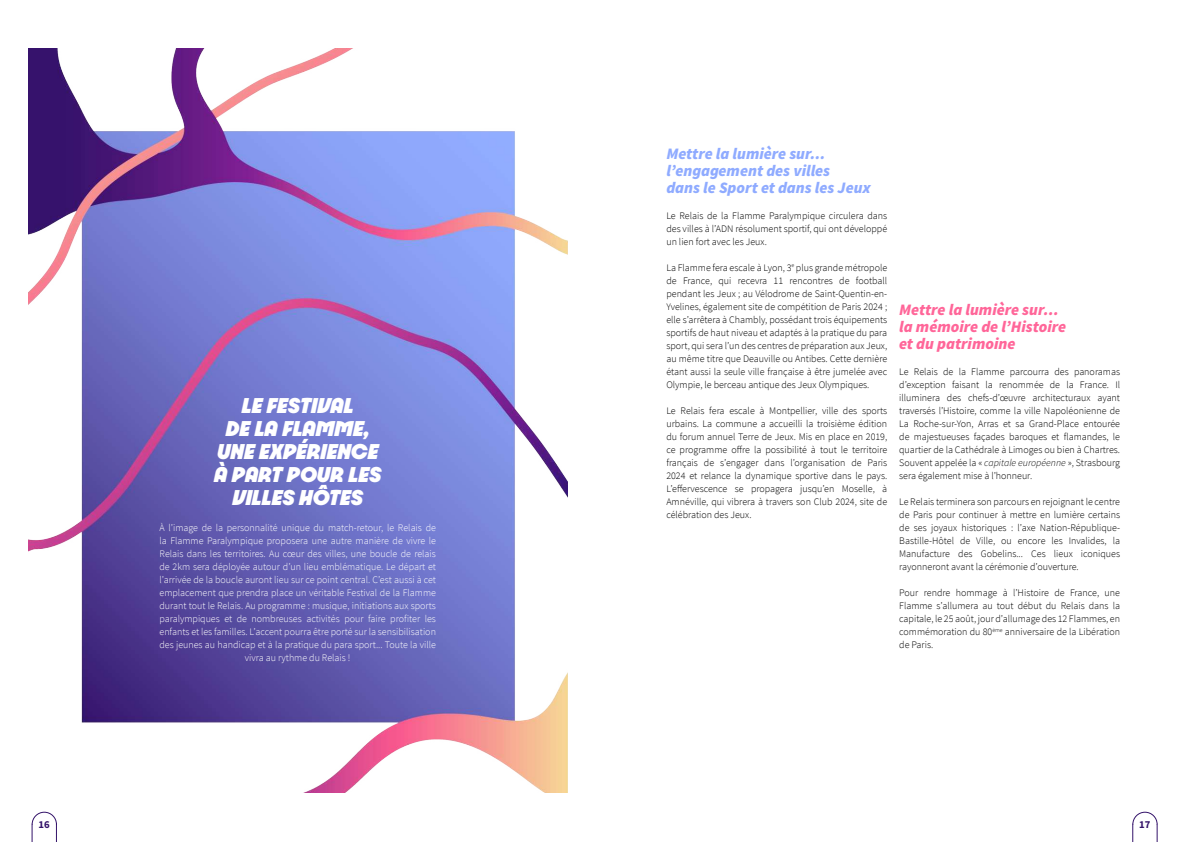
<style>
.page{position:relative;width:1191px;height:842px;background:#fff}
.page>*{position:absolute;margin:0;border:0;box-sizing:border-box;transform-origin:0 0}
.t1{font:italic 900 23px/23px "Paris 2024";color:#fff;text-align:center}
.t2{font:italic 16px/17px "Source Sans Variable";color:#8fabff}
.t3{font:italic 16px/17px "Source Sans Variable";color:#f69}
.t4{font:10.7px "Source Sans Variable";color:#331269}
.t5{font:300 10px/13px "Source Sans Pro";color:#000;text-align:justify}
.t6{font:300 10px/13px "Source Sans Pro";color:#fff;text-align:center}
.s1{font-family:"Source Sans Variable";font-weight:400;font-style:italic}
</style>
<div class="page">
<svg style="left:1132px;top:811px;width:25px;height:31px"></svg>
<svg style="left:31px;top:811px;width:26px;height:31px"></svg>
<img style="left:28px;top:49px;width:539px;height:744px">
<h1 class="t1" style="left:214px;top:393px;width:169px">LE FESTIVAL<br>DE LA FLAMME,<br>UNE EXPÉRIENCE<br>À PART POUR LES<br>VILLES HÔTES</h1>
<p class="t6" style="left:159px;top:521px;width:278px">À l’image de la personnalité unique du match-retour, le Relais de la Flamme Paralympique proposera une autre manière de vivre le Relais dans les territoires. Au cœur des villes, une boucle de relais de 2km sera déployée autour d’un lieu emblématique. Le départ et l’arrivée de la boucle auront lieu sur ce point central. C’est aussi à cet emplacement que prendra place un véritable Festival de la Flamme durant tout le Relais. Au programme : musique, initiations aux sports paralympiques et de nombreuses activités pour faire profiter les enfants et les familles. L’accent pourra être porté sur la sensibilisation des jeunes au handicap et à la pratique du para sport... Toute la ville vivra au rythme du Relais !</p>
<h2 class="t2" style="left:666px;top:145px;width:206px">Mettre la lumière sur... l’engagement des villes<br>dans le Sport et dans les Jeux</h2>
<p class="t5" style="left:666px;top:209px;width:222px">Le Relais de la Flamme Paralympique circulera dans des villes à l’ADN résolument sportif, qui ont développé un lien fort avec les Jeux.</p>
<p class="t5" style="left:666px;top:261px;width:222px">La Flamme fera escale à Lyon, 3<sup>e</sup> plus grande métropole de France, qui recevra 11 rencontres de football pendant les Jeux ; au Vélodrome de Saint-Quentin-en-Yvelines, également site de compétition de Paris 2024 ; elle s’arrêtera à Chambly, possédant trois équipements sportifs de haut niveau et adaptés à la pratique du para sport, qui sera l’un des centres de préparation aux Jeux, au même titre que Deauville ou Antibes. Cette dernière étant aussi la seule ville française à être jumelée avec Olympie, le berceau antique des Jeux Olympiques.</p>
<p class="t5" style="left:666px;top:404px;width:222px">Le Relais fera escale à Montpellier, ville des sports urbains. La commune a accueilli la troisième édition du forum annuel Terre de Jeux. Mis en place en 2019, ce programme offre la possibilité à tout le territoire français de s’engager dans l’organisation de Paris 2024 et relance la dynamique sportive dans le pays.<br>L’effervescence se propagera jusqu’en Moselle, à Amnéville, qui vibrera à travers son Club 2024, site de célébration des Jeux.</p>
<h2 class="t3" style="left:899px;top:302px;width:168px">Mettre la lumière sur… la mémoire de l’Histoire et du patrimoine</h2>
<p class="t5" style="left:899px;top:366px;width:222px">Le Relais de la Flamme parcourra des panoramas d’exception faisant la renommée de la France. Il illuminera des chefs-d’œuvre architecturaux ayant traversés l’Histoire, comme la ville Napoléonienne de La Roche-sur-Yon, Arras et sa Grand-Place entourée de majestueuses façades baroques et flamandes, le quartier de la Cathédrale à Limoges ou bien à Chartres.<br>Souvent appelée la « <span class="s1">capitale européenne</span> », Strasbourg sera également mise à l’honneur.</p>
<p class="t5" style="left:899px;top:496px;width:222px">Le Relais terminera son parcours en rejoignant le centre de Paris pour continuer à mettre en lumière certains de ses joyaux historiques : l’axe Nation-République-Bastille-Hôtel de Ville, ou encore les Invalides, la Manufacture des Gobelins... Ces lieux iconiques rayonneront avant la cérémonie d’ouverture.</p>
<p class="t5" style="left:899px;top:587px;width:222px">Pour rendre hommage à l’Histoire de France, une Flamme s’allumera au tout début du Relais dans la capitale, le 25 août, jour d’allumage des 12 Flammes, en commémoration du 80<sup>ème</sup> anniversaire de la Libération de Paris.</p>
<p class="t4" style="left:39px;top:818px;width:13px">16</p>
<p class="t4" style="left:1139px;top:818px;width:13px">17</p>
</div>
